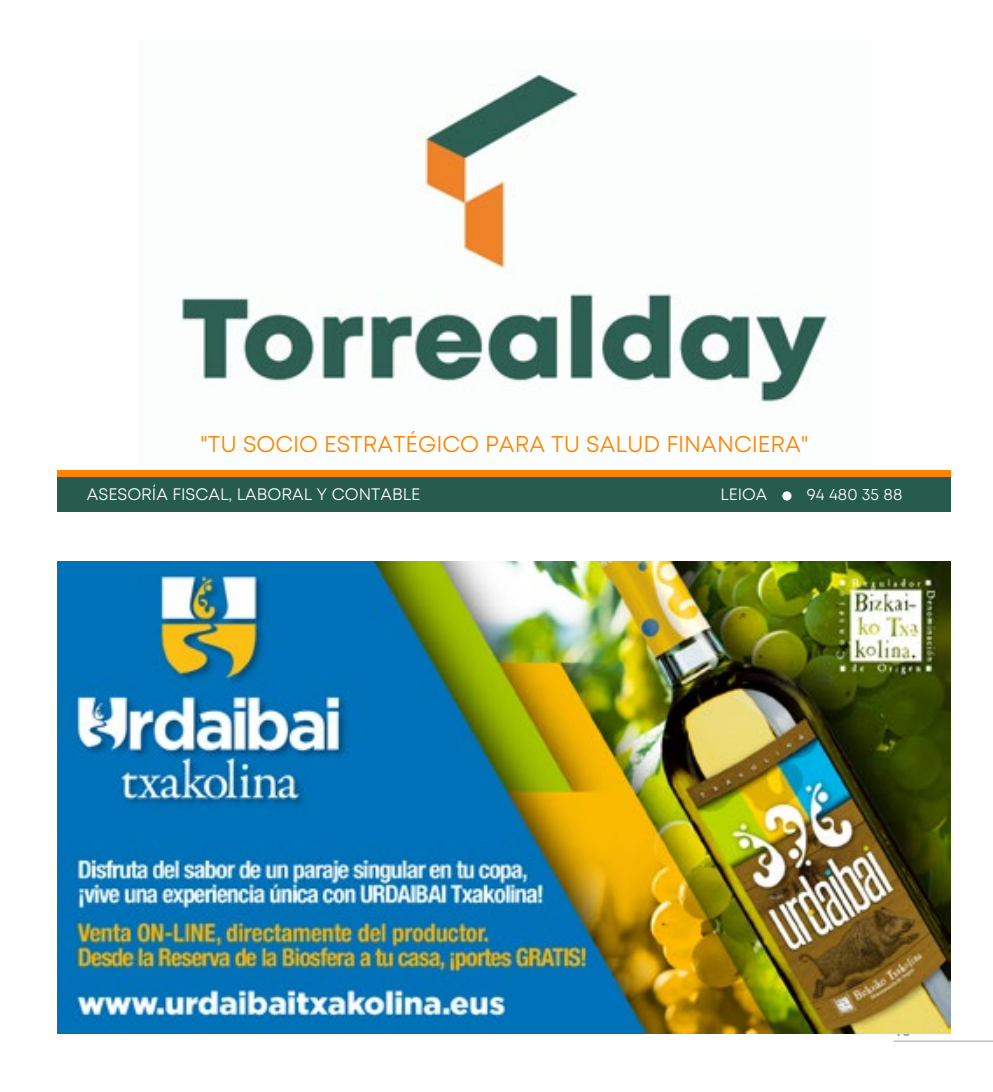
<style>
.page{position:relative;width:993px;height:1092px;background:#fff}
.page>*{position:absolute;margin:0;border:0;box-sizing:border-box;transform-origin:0 0}
.t1{font:22.75px "Mont";color:#ff8300}
.t2{font:16.62px "Mont";color:#fff}
.t3{font:16.45px "Mont";color:#fff}
</style>
<div class="page">
<hr style="left:893px;top:1040px;width:99px;height:1px;background:#9aa3a8">
<img style="left:137px;top:73px;width:734px;height:398px">
<div style="left:57px;top:471px;width:893px;height:21px;background:#ff8300"></div>
<div style="left:57px;top:477px;width:893px;height:35px;background:#265b4d"></div>
<div style="left:782px;top:491px;width:9px;height:9px;background:#fff;border-radius:50%"></div>
<img style="left:57px;top:561px;width:893px;height:471px">
<p class="t1" style="left:200px;top:430px;width:610px">"TU SOCIO ESTRATÉGICO PARA TU SALUD FINANCIERA"</p>
<p class="t2" style="left:87px;top:484px;width:335px">ASESORÍA FISCAL, LABORAL Y CONTABLE</p>
<p class="t3" style="left:720px;top:484px;width:48px">LEIOA</p>
<p class="t3" style="left:806px;top:484px;width:97px">94 480 35 88</p>
</div>
